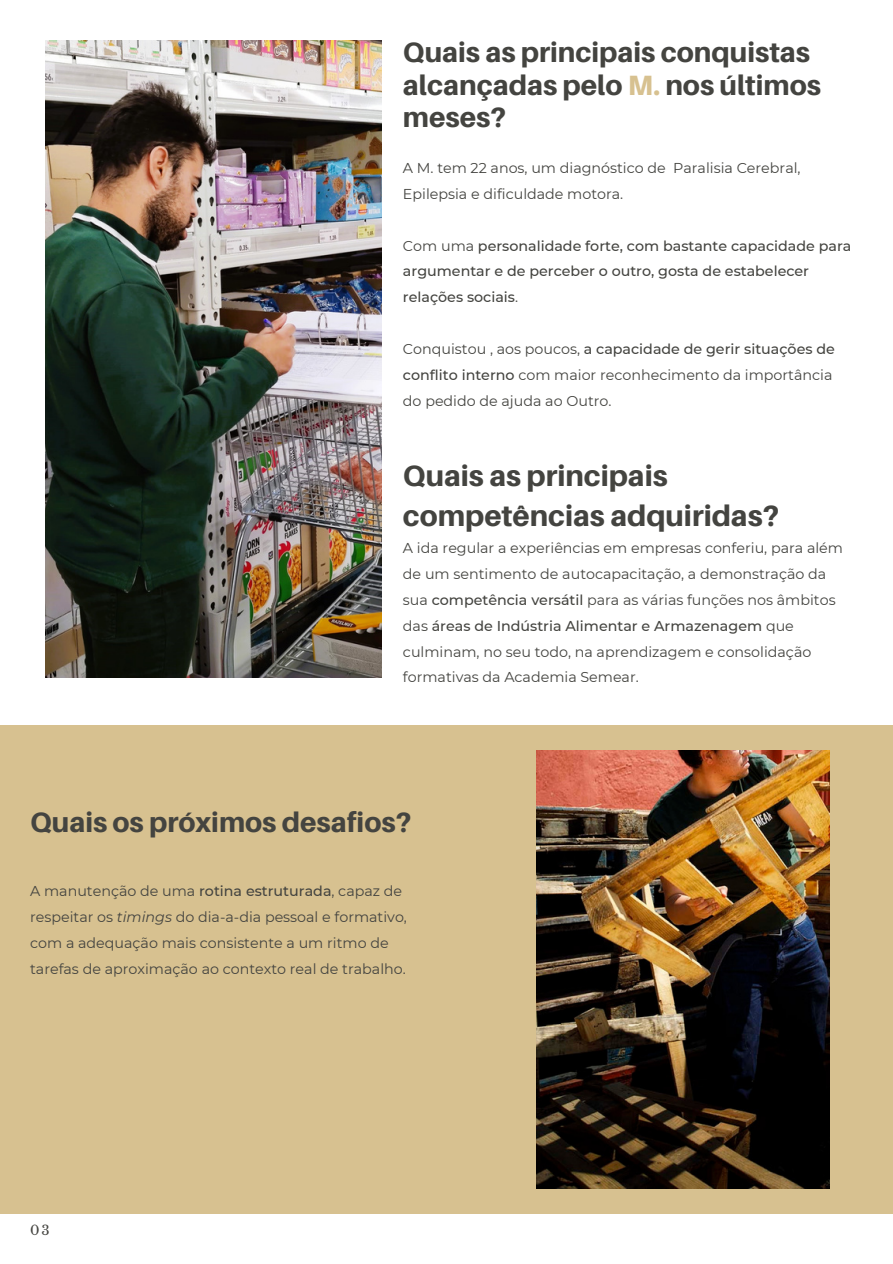
<style>
.page{position:relative;width:893px;height:1264px;background:#fff}
.page>*{position:absolute;margin:0;border:0;box-sizing:border-box;transform-origin:0 0}
.t1{font:800 29.25px/40.5px "Aileron";color:#444440}
.t2{font:800 27.9px/32.5px "Aileron";color:#444440}
.t3{font:14.25px/25.8px "Montserrat";color:#444440}
.t4{font:500 14.25px/25.8px "Montserrat";color:#444440}
.t5{font:13.2px "Libre Baskerville";color:#444440}
.s1{color:#d7c190}
.s2{font-weight:400}
.s3{font-weight:500}
.s4{font-style:italic}
</style>
<div class="page">
<div style="left:0;top:725px;width:892px;height:488px;background:#d7c190"></div>
<img style="left:45px;top:41px;width:336px;height:636px">
<img style="left:536px;top:750px;width:292px;height:438px">
<p class="t2" style="left:403px;top:35px;width:419px">Quais as principais conquistas alcançadas pelo <span class="s1">M.</span> nos últimos meses?</p>
<p class="t3" style="left:403px;top:155px;width:399px">A M. tem 22 anos, um diagnóstico de Paralisia Cerebral,<br>Epilepsia e dificuldade motora.</p>
<p class="t4" style="left:403px;top:232px;width:450px"><span class="s2">Com uma</span> personalidade forte, com bastante capacidade para argumentar e de perceber o outro, gosta de estabelecer relações sociais<span class="s2">.</span></p>
<p class="t3" style="left:403px;top:336px;width:433px">Conquistou , aos poucos, <span class="s3">a capacidade de gerir situações de conflito interno</span> com maior reconhecimento da importância do pedido de ajuda ao Outro.</p>
<p class="t1" style="left:403px;top:454px;width:378px">Quais as principais competências adquiridas?</p>
<p class="t3" style="left:403px;top:535px;width:441px">A ida regular a experiências em empresas conferiu, para além de um sentimento de autocapacitação, a demonstração da sua <span class="s3">competência versátil</span> para as várias funções nos âmbitos das <span class="s3">áreas de Indústria Alimentar e Armazenagem</span> que culminam, no seu todo, na aprendizagem e consolidação formativas da Academia Semear.</p>
<p class="t2" style="left:30px;top:805px;width:383px">Quais os próximos desafios?</p>
<p class="t3" style="left:30px;top:878px;width:378px">A manutenção de uma <span class="s3">rotina estruturada</span>, capaz de respeitar os <span class="s4">timings</span> do dia-a-dia pessoal e formativo, com a adequação mais consistente a um ritmo de tarefas de aproximação ao contexto real de trabalho.</p>
<p class="t5" style="left:30px;top:1222px;width:21px">03</p>
</div>
